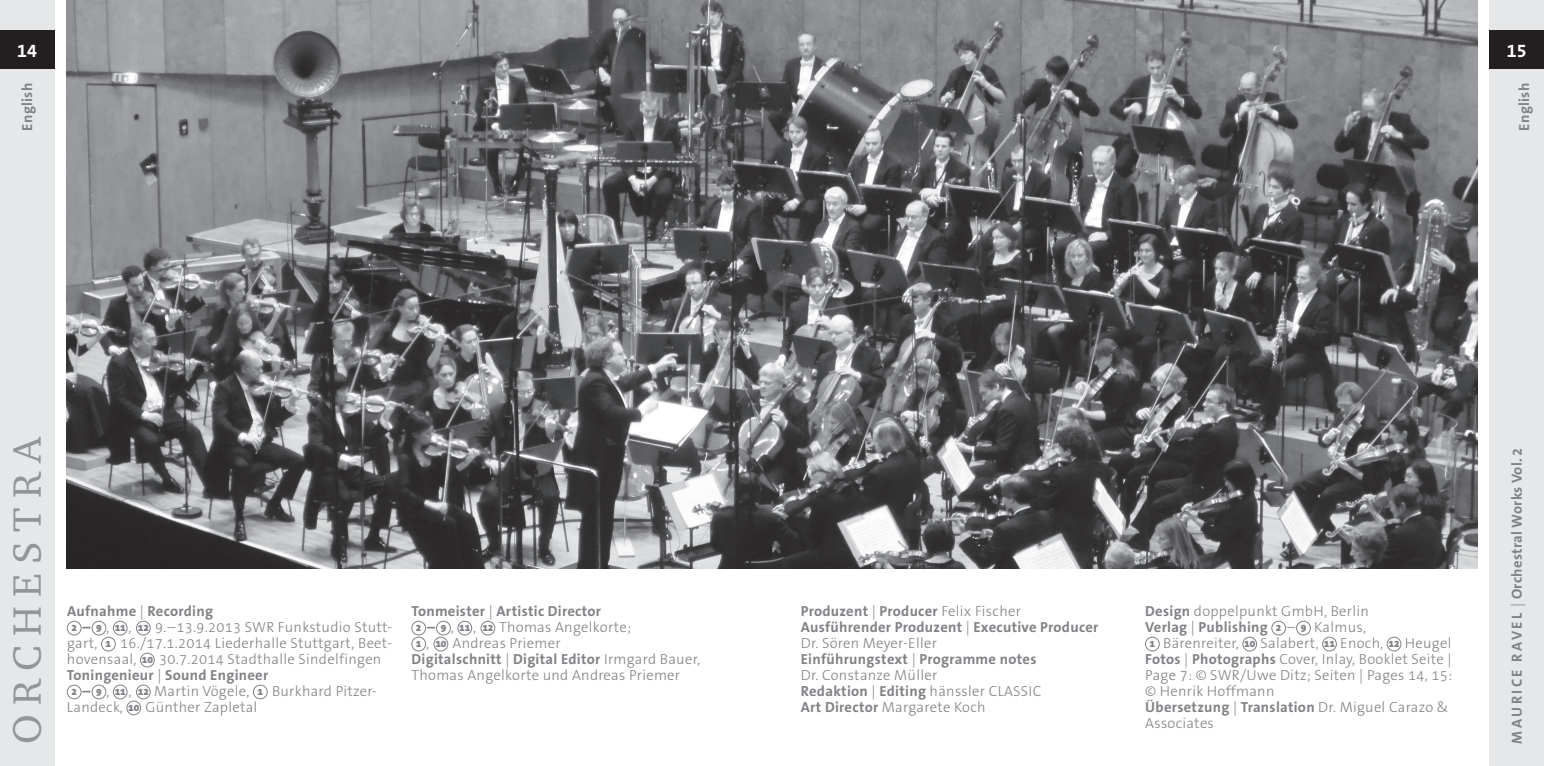
<style>
.page{position:relative;width:1544px;height:766px;background:#fff}
.page>*{position:absolute;margin:0;border:0;box-sizing:border-box;transform-origin:0 0}
.t1{font:40.5px "Charter IT Cby BT";letter-spacing:.23em;color:#939598}
.t2{font:18px "The Sans LP7 Bld";color:#fff}
.t3{font:14.62px/16px "The Sans LP3 Lig";letter-spacing:.02em;color:#808285}
.t4{font:14.62px/16px "The Sans LP7 Bld";letter-spacing:.02em;color:#808285}
.s1{font-family:"The Sans LP3 Lig"}
.s2{font-family:"The Sans LP9";font-weight:900;font-size:10.12px}
.s3{font-family:"The Sans LP7 Bld"}
</style>
<div class="page">
<div style="left:0;top:0;width:54px;height:765px;background:#e6e7e9"></div>
<div style="left:1489px;top:0;width:54px;height:765px;background:#e6e7e9"></div>
<div style="left:0;top:30px;width:54px;height:39px;background:#231f20"></div>
<div style="left:1489px;top:30px;width:54px;height:39px;background:#231f20"></div>
<img style="left:67px;top:0;width:1409px;height:568px">
<div style="left:411px;top:620px;width:15px;height:15px;border:1px solid #808285;border-radius:50%"></div>
<div style="left:436px;top:620px;width:15px;height:15px;border:1px solid #808285;border-radius:50%"></div>
<div style="left:457px;top:620px;width:15px;height:15px;border:1px solid #808285;border-radius:50%"></div>
<div style="left:481px;top:620px;width:14px;height:15px;border:1px solid #808285;border-radius:50%"></div>
<div style="left:411px;top:636px;width:15px;height:15px;border:1px solid #808285;border-radius:50%"></div>
<div style="left:434px;top:636px;width:14px;height:15px;border:1px solid #808285;border-radius:50%"></div>
<div style="left:1271px;top:620px;width:14px;height:15px;border:1px solid #808285;border-radius:50%"></div>
<div style="left:1296px;top:620px;width:14px;height:15px;border:1px solid #808285;border-radius:50%"></div>
<div style="left:1145px;top:636px;width:14px;height:15px;border:1px solid #808285;border-radius:50%"></div>
<div style="left:1242px;top:636px;width:14px;height:15px;border:1px solid #808285;border-radius:50%"></div>
<div style="left:1322px;top:636px;width:14px;height:15px;border:1px solid #808285;border-radius:50%"></div>
<div style="left:1386px;top:636px;width:15px;height:15px;border:1px solid #808285;border-radius:50%"></div>
<div style="left:67px;top:620px;width:14px;height:15px;border:1px solid #808285;border-radius:50%"></div>
<div style="left:92px;top:620px;width:14px;height:15px;border:1px solid #808285;border-radius:50%"></div>
<div style="left:113px;top:620px;width:14px;height:15px;border:1px solid #808285;border-radius:50%"></div>
<div style="left:136px;top:620px;width:15px;height:15px;border:1px solid #808285;border-radius:50%"></div>
<div style="left:101px;top:636px;width:15px;height:15px;border:1px solid #808285;border-radius:50%"></div>
<div style="left:140px;top:652px;width:15px;height:15px;border:1px solid #808285;border-radius:50%"></div>
<div style="left:67px;top:684px;width:14px;height:15px;border:1px solid #808285;border-radius:50%"></div>
<div style="left:92px;top:684px;width:14px;height:15px;border:1px solid #808285;border-radius:50%"></div>
<div style="left:113px;top:684px;width:14px;height:15px;border:1px solid #808285;border-radius:50%"></div>
<div style="left:136px;top:684px;width:15px;height:15px;border:1px solid #808285;border-radius:50%"></div>
<div style="left:253px;top:684px;width:14px;height:15px;border:1px solid #808285;border-radius:50%"></div>
<div style="left:127px;top:700px;width:14px;height:15px;border:1px solid #808285;border-radius:50%"></div>
<p class="t2" style="left:17px;top:40px;width:21px">14</p>
<p class="t2" style="left:1506px;top:40px;width:21px">15</p>
<p class="t4" style="left:19px;top:130px;width:49px;rotate:-90deg">English</p>
<p class="t4" style="left:1516px;top:130px;width:49px;rotate:-90deg">English</p>
<h1 class="t1" style="left:2px;top:743px;width:309px;rotate:-90deg">ORCHESTRA</h1>
<p class="t4" style="left:67px;top:603px;width:148px">Aufnahme <span class="s1">|</span> Recording</p>
<p class="t3" style="left:67px;top:619px;width:327px;text-align:justify"><span class="s2">2</span> <span class="s3">–</span> <span class="s2">9</span> , <span class="s2">11</span> , <span class="s2">12</span> 9.–13.9.2013 SWR Funkstudio Stutt&shy;gart, <span class="s2">1</span> 16./17.1.2014 Liederhalle Stuttgart, Beet&shy;hovensaal, <span class="s2">10</span> 30.7.2014 Stadthalle Sindelfingen</p>
<p class="t4" style="left:67px;top:666px;width:203px">Toningenieur <span class="s1">|</span> Sound Engineer</p>
<p class="t3" style="left:67px;top:682px;width:312px;text-indent:4px"><span class="s2">2</span> <span class="s3">–</span> <span class="s2">9</span> , <span class="s2">11</span> , <span class="s2">12</span> Martin Vögele, <span class="s2">1</span> Burkhard Pitzer-<br>Landeck, <span class="s2">10</span> Günther Zapletal</p>
<p class="t4" style="left:411px;top:603px;width:191px">Tonmeister <span class="s1">|</span> Artistic Director</p>
<p class="t3" style="left:416px;top:619px;width:217px"><span class="s2">2</span> <span class="s3">–</span> <span class="s2">9</span> , <span class="s2">11</span> , <span class="s2">12</span> Thomas Angelkorte;<br><span class="s2">1</span> , <span class="s2">10</span> Andreas Priemer</p>
<p class="t4" style="left:411px;top:650px;width:290px">Digitalschnitt <span class="s1">|</span> Digital Editor <span class="s1">Irmgard Bauer,</span></p>
<p class="t3" style="left:411px;top:666px;width:270px">Thomas Angelkorte und Andreas Priemer</p>
<p class="t4" style="left:800px;top:603px;width:299px">Produzent <span class="s1">|</span> Producer <span class="s1">Felix Fischer<br></span>Ausführender Produzent <span class="s1">|</span> Executive Producer</p>
<p class="t3" style="left:800px;top:635px;width:138px">Dr. Sören Meyer-Eller</p>
<p class="t4" style="left:800px;top:650px;width:237px">Einführungstext <span class="s1">|</span> Programme notes</p>
<p class="t3" style="left:800px;top:666px;width:138px">Dr. Constanze Müller</p>
<p class="t4" style="left:800px;top:682px;width:242px">Redaktion <span class="s1">|</span> Editing <span class="s1">hänssler CLASSIC</span></p>
<p class="t3" style="left:800px;top:698px;width:186px"><span class="s3">Art Director</span> Margarete Koch</p>
<p class="t3" style="left:1145px;top:603px;width:225px"><span class="s3">Design</span> doppelpunkt GmbH, Berlin</p>
<p class="t4" style="left:1145px;top:619px;width:222px">Verlag <span class="s1">|</span> Publishing <span class="s2">2</span> <span class="s1">–</span> <span class="s2">9</span> <span class="s1">Kalmus,</span></p>
<p class="t3" style="left:1145px;top:635px;width:308px;text-align:justify;text-indent:4px"><span class="s2">1</span> Bärenreiter, <span class="s2">10</span> Salabert, <span class="s2">11</span> Enoch, <span class="s2">12</span> Heugel <span class="s3">Fotos</span> | <span class="s3">Photographs</span> Cover, Inlay, Booklet Seite | Page 7: © SWR/Uwe Ditz; Seiten | Pages 14, 15: © Henrik Hoffmann</p>
<p class="t4" style="left:1145px;top:698px;width:305px">Übersetzung <span class="s1">|</span> Translation <span class="s1">Dr. Miguel Carazo &amp;</span></p>
<p class="t3" style="left:1145px;top:714px;width:70px">Associates</p>
<p class="t4" style="left:1508px;top:743px;width:297px;rotate:-90deg">MAU RICE RAVEL <span class="s1">|</span> Orchestral Works Vol. 2</p>
</div>
